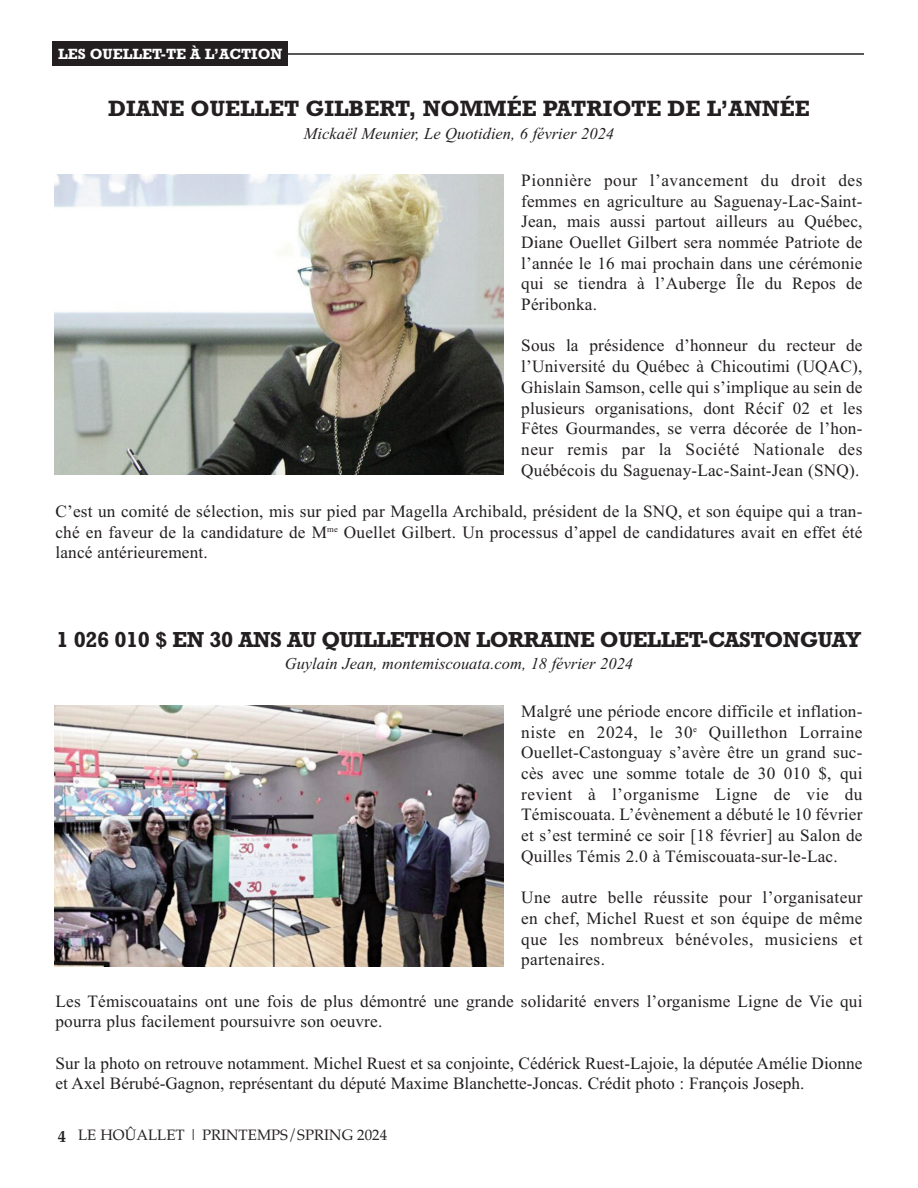
<style>
.page{position:relative;width:918px;height:1188px;background:#fff}
.page>*{position:absolute;margin:0;border:0;box-sizing:border-box;transform-origin:0 0}
.t1{font:700 22.5px "Rockwell";color:#231f20}
.t2{font:700 22.05px "Rockwell";letter-spacing:-.02em;color:#231f20}
.t3{font:17.25px/20.7px "Times";letter-spacing:.01em;color:#231f20;text-align:justify}
.t4{font:italic 16.5px "Times New Roman";color:#231f20}
.t5{font:15px "Palatino";color:#231f20}
.t6{font:700 15px "Rockwell";color:#fff}
.s1{font-weight:700;font-size:16.5px}
</style>
<div class="page">
<hr style="left:54px;top:53px;width:810px;height:2px;background:#231f20">
<img style="left:54px;top:175px;width:449px;height:300px">
<img style="left:54px;top:706px;width:449px;height:261px">
<div style="left:52px;top:41px;width:236px;height:25px;background:#231f20"></div>
<p class="t6" style="left:58px;top:45px;width:226px">LES OUELLET-TE À L’ACTION</p>
<h1 class="t1" style="left:108px;top:95px;width:703px">DIANE OUELLET GILBERT, NOMMÉE PATRIOTE DE L’ANNÉE</h1>
<p class="t4" style="left:304px;top:124px;width:312px">Mickaël Meunier, Le Quotidien, 6 février 2024</p>
<p class="t3" style="left:521px;top:170px;width:343px">Pionnière pour l’avancement du droit des femmes en agriculture au Saguenay-Lac-Saint-Jean, mais aussi partout ailleurs au Québec, Diane Ouellet Gilbert sera nommée Patriote de l’année le 16 mai prochain dans une cérémonie qui se tiendra à l’Auberge Île du Repos de Péribonka.</p>
<p class="t3" style="left:521px;top:335px;width:343px">Sous la présidence d’honneur du recteur de l’Université du Québec à Chicoutimi (UQAC), Ghislain Samson, celle qui s’implique au sein de plusieurs organisations, dont Récif 02 et les Fêtes Gourmandes, se verra décorée de l’hon&shy;neur remis par la Société Nationale des Québécois du Saguenay-Lac-Saint-Jean (SNQ).</p>
<p class="t3" style="left:55px;top:501px;width:809px">C’est un comité de sélection, mis sur pied par Magella Archibald, président de la SNQ, et son équipe qui a tran&shy;ché en faveur de la candidature de M<sup>me</sup> Ouellet Gilbert. Un processus d’appel de candidatures avait en effet été lancé antérieurement.</p>
<p class="t2" style="left:57px;top:626px;width:806px">1 026 010 $ EN 30 ANS AU QUILLETHON LORRAINE OUELLET-CASTONGUAY</p>
<p class="t4" style="left:285px;top:654px;width:350px">Guylain Jean, montemiscouata.com, 18 février 2024</p>
<p class="t3" style="left:521px;top:701px;width:343px">Malgré une période encore difficile et inflation&shy;niste en 2024, le 30<sup>e</sup> Quillethon Lorraine Ouellet-Castonguay s’avère être un grand suc&shy;cès avec une somme totale de 30 010 $, qui revient à l’organisme Ligne de vie du Témiscouata. L’évènement a débuté le 10 février et s’est terminé ce soir [18 février] au Salon de Quilles Témis 2.0 à Témiscouata-sur-le-Lac.</p>
<p class="t3" style="left:521px;top:887px;width:343px">Une autre belle réussite pour l’organisateur en chef, Michel Ruest et son équipe de même que les nombreux bénévoles, musiciens et partenaires.</p>
<p class="t3" style="left:55px;top:990px;width:808px">Les Témiscouatains ont une fois de plus démontré une grande solidarité envers l’organisme Ligne de Vie qui pourra plus facilement poursuivre son oeuvre.</p>
<p class="t3" style="left:55px;top:1052px;width:808px">Sur la photo on retrouve notamment. Michel Ruest et sa conjointe, Cédérick Ruest-Lajoie, la députée Amélie Dionne et Axel Bérubé-Gagnon, représentant du député Maxime Blanchette-Joncas. Crédit photo : François Joseph.</p>
<p class="t5" style="left:58px;top:1127px;width:331px"><span class="s1">4</span> LE HOÛALLET | PRINTEMPS/SPRING 2024</p>
</div>
